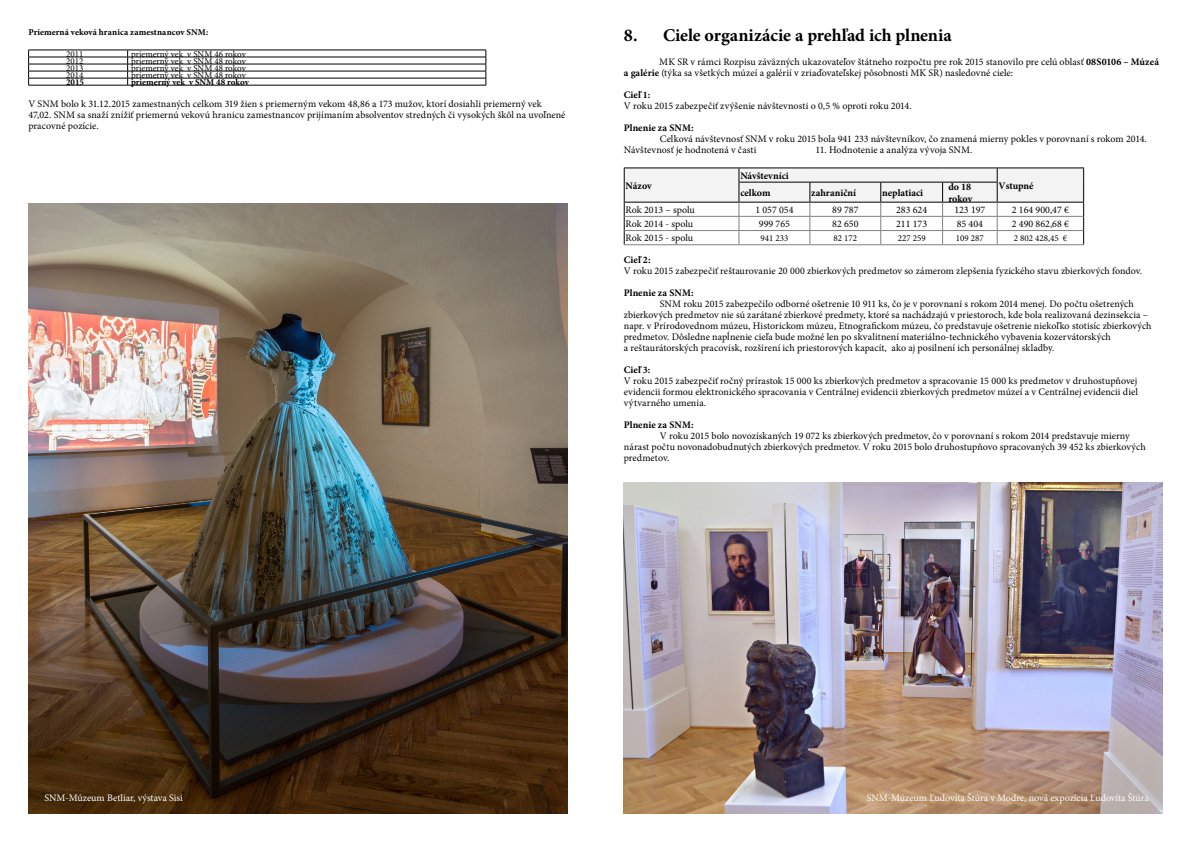
<style>
.page{position:relative;width:1191px;height:842px;background:#fff}
.page>*{position:absolute;margin:0;border:0;box-sizing:border-box;transform-origin:0 0}
.Normálny{font:700 18px "Minion Pro";letter-spacing:-.005em;color:#000}
.Normálny-2{font:10px/11px "Minion Pro";letter-spacing:.005em;color:#000}
.t1{font:10px "Minion Pro";color:#fff}
.Vykaz_Tab_cisla_bold{font:10px "Minion Pro";color:#000}
.Vykaz_Nadpis_Tab_cen{font:700 10px "Minion Pro";color:#000}
.Normálny-3{font:700 10px "Minion Pro";color:#000}
.Vykaz_Tab_text_vlavo{font:10px "Minion Pro";color:#000}
.Normálny-4{font:700 9px "Minion Pro";color:#000}
.Normálny-5{font:9px "Minion Pro";color:#000}
.Vykaz_Tab_cisla_bold-2{font:9px "Minion Pro";color:#000}
.s1{font-weight:700}
</style>
<div class="page">
<hr style="left:28px;top:50px;width:100px;height:1px;background:#000">
<hr style="left:128px;top:50px;width:358px;height:1px;background:#000">
<hr style="left:28px;top:57px;width:100px;height:1px;background:#000">
<hr style="left:128px;top:57px;width:358px;height:1px;background:#000">
<hr style="left:28px;top:64px;width:100px;height:1px;background:#000">
<hr style="left:128px;top:64px;width:358px;height:1px;background:#000">
<hr style="left:28px;top:71px;width:100px;height:1px;background:#000">
<hr style="left:128px;top:71px;width:358px;height:1px;background:#000">
<hr style="left:28px;top:78px;width:100px;height:1px;background:#000">
<hr style="left:128px;top:78px;width:358px;height:1px;background:#000">
<hr style="left:28px;top:85px;width:100px;height:1px;background:#000">
<hr style="left:128px;top:85px;width:358px;height:1px;background:#000">
<svg style="left:28px;top:50px;width:1px;height:35px"></svg>
<svg style="left:127px;top:50px;width:1px;height:35px"></svg>
<svg style="left:485px;top:50px;width:1px;height:35px"></svg>
<hr style="left:624px;top:244px;width:115px;height:1px;background:#808080">
<hr style="left:739px;top:244px;width:71px;height:1px;background:#808080">
<hr style="left:810px;top:244px;width:70px;height:1px;background:#808080">
<hr style="left:880px;top:244px;width:62px;height:1px;background:#808080">
<hr style="left:942px;top:244px;width:55px;height:1px;background:#808080">
<hr style="left:997px;top:244px;width:87px;height:1px;background:#808080">
<svg style="left:624px;top:168px;width:460px;height:76px"></svg>
<img style="left:624px;top:483px;width:538px;height:331px">
<img style="left:28px;top:203px;width:539px;height:611px">
<p class="Normálny-4" style="left:28px;top:26px;width:181px">Priemerná veková hranica zamestnancov SNM:</p>
<p class="Normálny-5" style="left:66px;top:48px;width:19px">2011</p>
<p class="Normálny-5" style="left:131px;top:48px;width:116px">priemerný vek v SNM 46 rokov</p>
<p class="Normálny-5" style="left:66px;top:55px;width:19px">2012</p>
<p class="Normálny-5" style="left:131px;top:55px;width:116px">priemerný vek v SNM 48 rokov</p>
<p class="Normálny-5" style="left:66px;top:62px;width:19px">2013</p>
<p class="Normálny-5" style="left:66px;top:69px;width:19px">2014</p>
<p class="Normálny-4" style="left:66px;top:76px;width:19px">2015</p>
<p class="Normálny-4" style="left:131px;top:76px;width:119px">priemerný vek v SNM 48 rokov</p>
<p class="Normálny-2" style="left:28px;top:98px;width:538px">V SNM bolo k 31.12.2015 zamestnaných celkom 319 žien s priemerným vekom 48,86 a 173 mužov, ktorí dosiahli priemerný vek<br>47,02. SNM sa snaží znížiť priemernú vekovú hranicu zamestnancov prijímaním absolventov stredných či vysokých škôl na uvoľnené pracovné pozície.</p>
<p class="Normálny" style="left:624px;top:23px;width:329px">8. Ciele organizácie a prehľad ich plnenia</p>
<p class="Normálny-2" style="left:624px;top:56px;width:536px;text-indent:35px">MK SR v rámci Rozpisu záväzných ukazovateľov štátneho rozpočtu pre rok 2015 stanovilo pre celú oblasť <span class="s1">08S0106 – Múzeá a galérie</span> (týka sa všetkých múzeí a galérií v zriaďovateľskej pôsobnosti MK SR) nasledovné ciele:</p>
<p class="Normálny-3" style="left:624px;top:87px;width:28px">Cieľ 1:</p>
<p class="Normálny-2" style="left:624px;top:100px;width:289px">V roku 2015 zabezpečiť zvýšenie návštevnosti o 0,5 % oproti roku 2014.</p>
<p class="Normálny-3" style="left:624px;top:120px;width:71px">Plnenie za SNM:</p>
<p class="Normálny-2" style="left:624px;top:133px;width:524px;text-indent:36px">Celková návštevnosť SNM v roku 2015 bola 941 233 návštevníkov, čo znamená mierny pokles v porovnaní s rokom 2014.<br>Návštevnosť je hodnotená v časti</p>
<p class="Normálny-2" style="left:815px;top:144px;width:158px">11. Hodnotenie a analýza vývoja SNM.</p>
<p class="Vykaz_Nadpis_Tab_cen" style="left:625px;top:178px;width:28px">Názov</p>
<p class="Vykaz_Nadpis_Tab_cen" style="left:740px;top:168px;width:50px">Návštevníci</p>
<p class="Vykaz_Nadpis_Tab_cen" style="left:740px;top:186px;width:32px">celkom</p>
<p class="Vykaz_Nadpis_Tab_cen" style="left:811px;top:186px;width:46px">zahraniční</p>
<p class="Vykaz_Nadpis_Tab_cen" style="left:882px;top:186px;width:42px">neplatiaci</p>
<p class="Vykaz_Nadpis_Tab_cen" style="left:948px;top:180px;width:24px">do 18</p>
<p class="Vykaz_Nadpis_Tab_cen" style="left:948px;top:192px;width:26px">rokov</p>
<p class="Vykaz_Nadpis_Tab_cen" style="left:998px;top:178px;width:37px">Vstupné</p>
<p class="Vykaz_Tab_text_vlavo" style="left:625px;top:203px;width:71px">Rok 2013 – spolu</p>
<p class="Vykaz_Tab_cisla_bold" style="left:755px;top:203px;width:40px">1 057 054</p>
<p class="Vykaz_Tab_cisla_bold" style="left:832px;top:203px;width:28px">89 787</p>
<p class="Vykaz_Tab_cisla_bold" style="left:896px;top:203px;width:33px">283 624</p>
<p class="Vykaz_Tab_cisla_bold" style="left:954px;top:203px;width:33px">123 197</p>
<p class="Vykaz_Tab_cisla_bold" style="left:1012px;top:203px;width:59px">2 164 900,47 €</p>
<p class="Vykaz_Tab_text_vlavo" style="left:625px;top:217px;width:69px">Rok 2014 - spolu</p>
<p class="Vykaz_Tab_cisla_bold" style="left:759px;top:217px;width:33px">999 765</p>
<p class="Vykaz_Tab_cisla_bold" style="left:832px;top:217px;width:28px">82 650</p>
<p class="Vykaz_Tab_cisla_bold" style="left:896px;top:217px;width:33px">211 173</p>
<p class="Vykaz_Tab_cisla_bold" style="left:956px;top:217px;width:28px">85 404</p>
<p class="Vykaz_Tab_cisla_bold" style="left:1012px;top:217px;width:59px">2 490 862,68 €</p>
<p class="Vykaz_Tab_text_vlavo" style="left:625px;top:231px;width:69px">Rok 2015 - spolu</p>
<p class="Vykaz_Tab_cisla_bold-2" style="left:760px;top:232px;width:29px">941 233</p>
<p class="Vykaz_Tab_cisla_bold-2" style="left:833px;top:232px;width:25px">82 172</p>
<p class="Vykaz_Tab_cisla_bold-2" style="left:897px;top:232px;width:29px">227 259</p>
<p class="Vykaz_Tab_cisla_bold-2" style="left:956px;top:232px;width:29px">109 287</p>
<p class="Vykaz_Tab_cisla_bold-2" style="left:1013px;top:232px;width:55px">2 802 428,45 €</p>
<p class="Normálny-3" style="left:624px;top:253px;width:28px">Cieľ 2:</p>
<p class="Normálny-2" style="left:624px;top:265px;width:520px">V roku 2015 zabezpečiť reštaurovanie 20 000 zbierkových predmetov so zámerom zlepšenia fyzického stavu zbierkových fondov.</p>
<p class="Normálny-3" style="left:624px;top:286px;width:71px">Plnenie za SNM:</p>
<p class="Normálny-2" style="left:624px;top:298px;width:529px;text-indent:36px">SNM roku 2015 zabezpečilo odborné ošetrenie 10 911 ks, čo je v porovnaní s rokom 2014 menej. Do počtu ošetrených zbierkových predmetov nie sú zarátané zbierkové predmety, ktoré sa nachádzajú v priestoroch, kde bola realizovaná dezinsekcia – napr. v Prírodovednom múzeu, Historickom múzeu, Etnografickom múzeu, čo predstavuje ošetrenie niekoľko stotisíc zbierkových predmetov. Dôsledne napĺnenie cieľa bude možné len po skvalitnení materiálno-technického vybavenia kozervátorských<br>a reštaurátorských pracovísk, rozšírení ich priestorových kapacít, ako aj posilnení ich personálnej skladby.</p>
<p class="Normálny-3" style="left:624px;top:363px;width:28px">Cieľ 3:</p>
<p class="Normálny-2" style="left:624px;top:375px;width:515px;text-align:justify">V roku 2015 zabezpečiť ročný prírastok 15 000 ks zbierkových predmetov a spracovanie 15 000 ks predmetov v druhostupňovej evidencii formou elektronického spracovania v Centrálnej evidencii zbierkových predmetov múzeí a v Centrálnej evidencii diel výtvarného umenia.</p>
<p class="Normálny-3" style="left:624px;top:418px;width:71px">Plnenie za SNM:</p>
<p class="Normálny-2" style="left:624px;top:430px;width:523px;text-indent:36px">V roku 2015 bolo novozískaných 19 072 ks zbierkových predmetov, čo v porovnaní s rokom 2014 predstavuje mierny nárast počtu novonadobudnutých zbierkových predmetov. V roku 2015 bolo druhostupňovo spracovaných 39 452 ks zbierkových predmetov.</p>
<p class="t1" style="left:44px;top:791px;width:140px">SNM-Múzeum Betliar, výstava Sisi</p>
<p class="t1" style="left:866px;top:791px;width:284px">SNM-Múzeum Ľudovíta Štúra v Modre, nová expozícia Ľudovíta Štúra</p>
</div>
